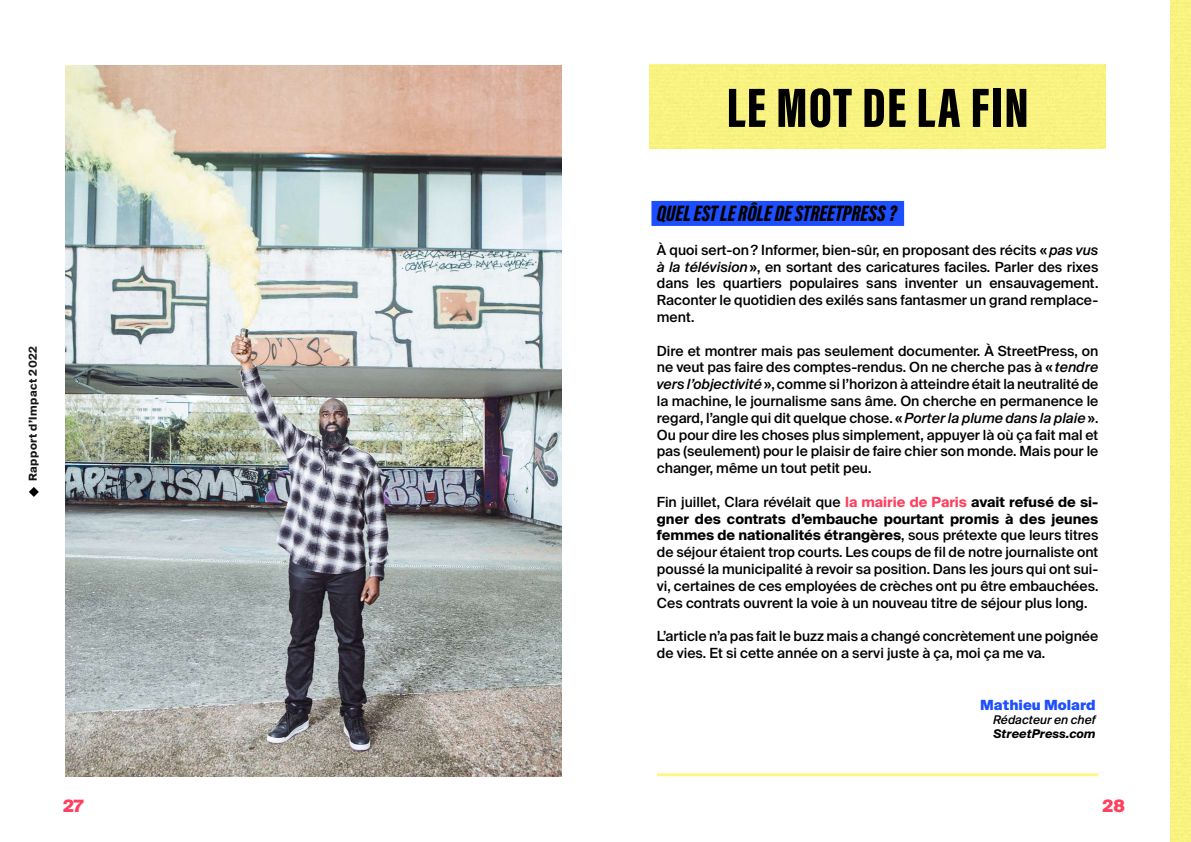
<style>
.page{position:relative;width:1191px;height:842px;background:#fff}
.page>*{position:absolute;margin:0;border:0;box-sizing:border-box;transform-origin:0 0}
.t1{font:900 57px "Acumin Pro Extra Cond";letter-spacing:.025em;color:#000}
.t2{font:italic 900 23px "Acumin Pro Extra Cond";color:#000}
.t3{font:900 17px "Suisse Intl";color:#ff3f5e}
.t4{font:500 14px/16.8px "Suisse Intl";color:#000;text-align:justify}
.t5{font:900 14px "Suisse Intl";color:#1d4eff}
.t6{font:italic 500 12px "Suisse Intl";color:#000}
.t7{font:italic 700 12px "Suisse Intl";color:#000}
.t8{font:700 11px "Suisse Intl";letter-spacing:.04em;color:#151515}
.s1{font-style:italic}
.s2{font-weight:700;color:#ff3f5e}
.s3{font-weight:700}
</style>
<div class="page">
<svg style="left:29px;top:487px;width:10px;height:10px"></svg>
<div style="left:651px;top:201px;width:253px;height:25px;background:#1d4eff"></div>
<img style="left:65px;top:65px;width:496px;height:712px">
<hr style="left:657px;top:773px;width:441px;height:3px;background:#fef783">
<h1 class="t1" style="left:726px;top:73px;width:303px">LE MOT DE LA FIN</h1>
<p class="t8" style="left:27px;top:481px;width:136px;rotate:-90deg">Rapport d’Impact 2022</p>
<h2 class="t2" style="left:657px;top:199px;width:241px">QUEL EST LE RÔLE DE STREETPRESS?</h2>
<p class="t4" style="left:657px;top:242px;width:443px">À quoi sert-on? Informer, bien-sûr, en proposant des récits «<span class="s1">pas vus à la télévision</span>», en sortant des caricatures faciles. Parler des rixes dans les quartiers populaires sans inventer un ensauvagement.<br>Raconter le quotidien des exilés sans fantasmer un grand remplace&shy;ment.</p>
<p class="t4" style="left:657px;top:342px;width:443px">Dire et montrer mais pas seulement documenter. À StreetPress, on ne veut pas faire des comptes-rendus. On ne cherche pas à «<span class="s1">tendre vers l’objectivité</span>», comme si l’horizon à atteindre était la neutralité de la machine, le journalisme sans âme. On cherche en permanence le regard, l’angle qui dit quelque chose. «<span class="s1">Porter la plume dans la plaie</span>».<br>Ou pour dire les choses plus simplement, appuyer là où ça fait mal et pas (seulement) pour le plaisir de faire chier son monde. Mais pour le changer, même un tout petit peu.</p>
<p class="t4" style="left:657px;top:494px;width:443px">Fin juillet, Clara révélait que <span class="s2">la mairie de Paris</span> <span class="s3">avait refusé de si&shy;gner des contrats d’embauche pourtant promis à des jeunes femmes de nationalités étrangères</span>, sous prétexte que leurs titres de séjour étaient trop courts. Les coups de fil de notre journaliste ont poussé la municipalité à revoir sa position. Dans les jours qui ont sui&shy;vi, certaines de ces employées de crèches ont pu être embauchées.<br>Ces contrats ouvrent la voie à un nouveau titre de séjour plus long.</p>
<p class="t4" style="left:657px;top:628px;width:443px">L’article n’a pas fait le buzz mais a changé concrètement une poignée de vies. Et si cette année on a servi juste à ça, moi ça me va.</p>
<p class="t5" style="left:980px;top:696px;width:117px">Mathieu Molard</p>
<p class="t6" style="left:993px;top:713px;width:104px">Rédacteur en chef</p>
<p class="t7" style="left:993px;top:727px;width:104px">StreetPress.com</p>
<p class="t3" style="left:63px;top:796px;width:22px">27</p>
<p class="t3" style="left:1102px;top:796px;width:24px">28</p>
</div>
